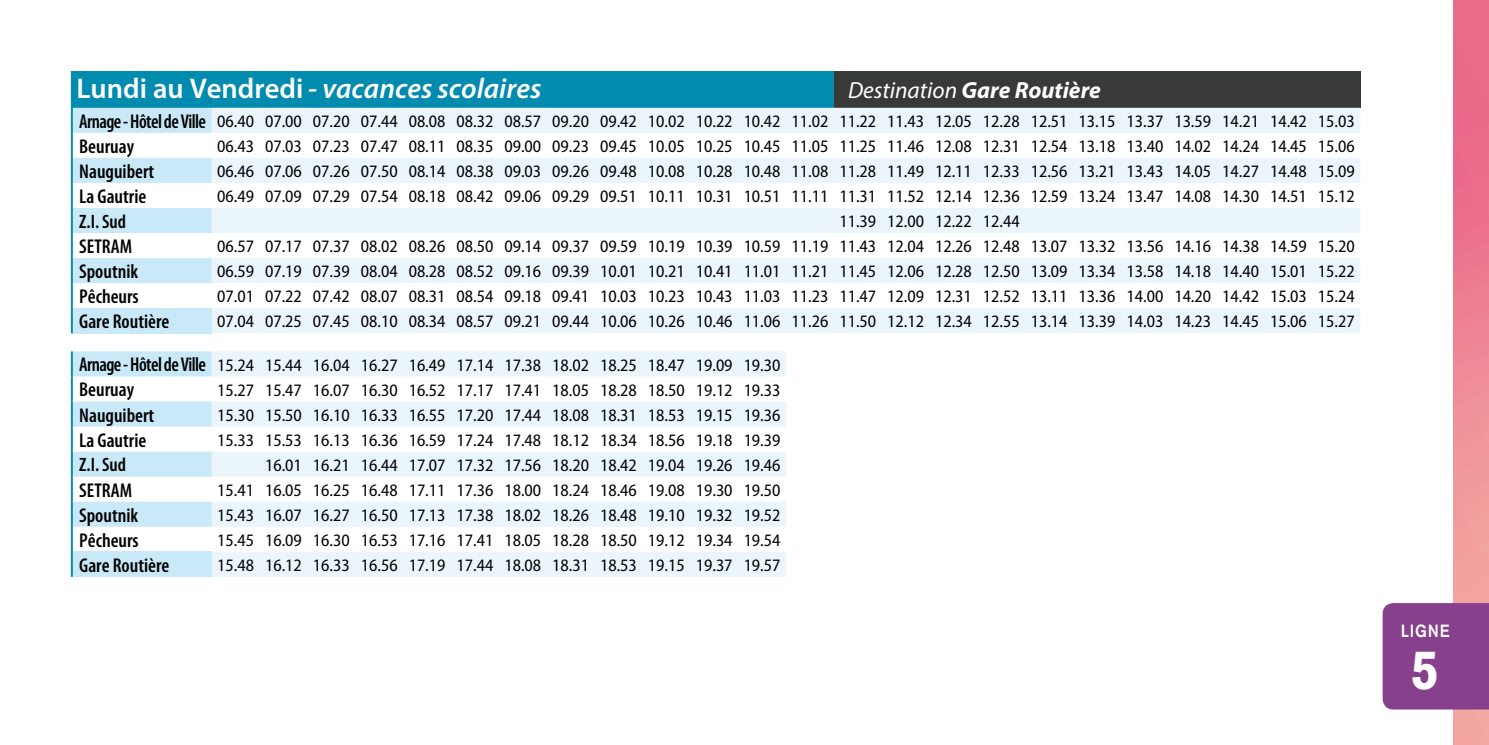
<style>
.page{position:relative;width:1489px;height:745px;background:#fff}
.page>*{position:absolute;margin:0;border:0;box-sizing:border-box;transform-origin:0 0}
.t1{font:700 55px "Akzidenz Grotesk BE";color:#fff;scale:.9 1}
.t2{font:italic 600 28.5px "Myriad Pro";color:#fff}
.t3{font:italic 700 23.25px "Myriad Pro";color:#fff}
.t4{font:600 condensed 20px "Myriad Pro";color:#000}
.t5{font:600 condensed 19.5px "Myriad Pro";color:#000}
.t6{font:semi-condensed 17.5px "Myriad Pro";color:#000}
.t7{font:500 17.5px "Akzidenz Grotesk BE";letter-spacing:.05em;color:#fff;scale:.9 1}
.s1{font-style:normal}
.s2{font-weight:400}
.s3{font-weight:600;font-stretch:condensed;font-size:20px}
</style>
<div class="page">
<svg style="left:1453px;top:0;width:35px;height:744px;background:#ed8393"></svg>
<div style="left:72px;top:71px;width:761px;height:37px;background:#008baf"></div>
<div style="left:833px;top:71px;width:527px;height:37px;background:#383939"></div>
<svg style="left:73px;top:108px;width:139px;height:75px"></svg>
<svg style="left:212px;top:108px;width:1148px;height:175px;fill:#ebf6fc"></svg>
<svg style="left:73px;top:208px;width:139px;height:75px"></svg>
<div style="left:72px;top:308px;width:140px;height:25px;background:#c9e9f8"></div>
<div style="left:212px;top:308px;width:1148px;height:25px;background:#ebf6fc"></div>
<hr style="left:71px;top:71px;width:2px;height:37px;background:#008baf">
<hr style="left:71px;top:108px;width:2px;height:25px;background:#008baf">
<hr style="left:71px;top:133px;width:2px;height:25px;background:#008baf">
<hr style="left:71px;top:158px;width:2px;height:25px;background:#008baf">
<hr style="left:71px;top:183px;width:2px;height:25px;background:#008baf">
<hr style="left:71px;top:208px;width:2px;height:25px;background:#008baf">
<hr style="left:71px;top:233px;width:2px;height:25px;background:#008baf">
<hr style="left:71px;top:258px;width:2px;height:25px;background:#008baf">
<hr style="left:71px;top:283px;width:2px;height:25px;background:#008baf">
<hr style="left:71px;top:308px;width:2px;height:25px;background:#008baf">
<svg style="left:73px;top:351px;width:139px;height:75px"></svg>
<svg style="left:212px;top:351px;width:574px;height:175px;fill:#ebf6fc"></svg>
<svg style="left:73px;top:451px;width:139px;height:75px"></svg>
<div style="left:72px;top:551px;width:140px;height:25px;background:#c9e9f8"></div>
<div style="left:212px;top:552px;width:574px;height:24px;background:#ebf6fc"></div>
<hr style="left:71px;top:351px;width:2px;height:25px;background:#008baf">
<hr style="left:71px;top:376px;width:2px;height:25px;background:#008baf">
<hr style="left:71px;top:401px;width:2px;height:25px;background:#008baf">
<hr style="left:71px;top:426px;width:2px;height:25px;background:#008baf">
<hr style="left:71px;top:451px;width:2px;height:25px;background:#008baf">
<hr style="left:71px;top:476px;width:2px;height:25px;background:#008baf">
<hr style="left:71px;top:501px;width:2px;height:25px;background:#008baf">
<hr style="left:71px;top:526px;width:2px;height:25px;background:#008baf">
<hr style="left:71px;top:551px;width:2px;height:25px;background:#008baf">
<div style="left:1382px;top:602px;width:106px;height:107px;background:#87418c"></div>
<h2 class="t2" style="left:76px;top:71px;width:466px"><span class="s1">Lundi au Vendredi</span> - vacances scolaires</h2>
<h3 class="t3" style="left:848px;top:75px;width:254px"><span class="s2">Destination</span> Gare Routière</h3>
<p class="t6" style="left:79px;top:111px;width:1276px"><span class="s3">Arnage - Hôtel de Ville</span> 06.40 07.00 07.20 07.44 08.08 08.32 08.57 09.20 09.42 10.02 10.22 10.42 11.02 11.22 11.43 12.05 12.28 12.51 13.15 13.37 13.59 14.21 14.42 15.03</p>
<p class="t4" style="left:79px;top:135px;width:56px">Beuruay</p>
<p class="t6" style="left:217px;top:136px;width:1138px">06.43 07.03 07.23 07.47 08.11 08.35 09.00 09.23 09.45 10.05 10.25 10.45 11.05 11.25 11.46 12.08 12.31 12.54 13.18 13.40 14.02 14.24 14.45 15.06</p>
<p class="t4" style="left:79px;top:160px;width:77px">Nauguibert</p>
<p class="t6" style="left:217px;top:161px;width:1138px">06.46 07.06 07.26 07.50 08.14 08.38 09.03 09.26 09.48 10.08 10.28 10.48 11.08 11.28 11.49 12.11 12.33 12.56 13.21 13.43 14.05 14.27 14.48 15.09</p>
<p class="t4" style="left:79px;top:185px;width:69px">La Gautrie</p>
<p class="t6" style="left:217px;top:186px;width:1138px">06.49 07.09 07.29 07.54 08.18 08.42 09.06 09.29 09.51 10.11 10.31 10.51 11.11 11.31 11.52 12.14 12.36 12.59 13.24 13.47 14.08 14.30 14.51 15.12</p>
<p class="t5" style="left:79px;top:210px;width:48px">Z.I. Sud</p>
<p class="t6" style="left:839px;top:211px;width:182px">11.39 12.00 12.22 12.44</p>
<p class="t4" style="left:79px;top:235px;width:54px">SETRAM</p>
<p class="t6" style="left:217px;top:236px;width:1138px">06.57 07.17 07.37 08.02 08.26 08.50 09.14 09.37 09.59 10.19 10.39 10.59 11.19 11.43 12.04 12.26 12.48 13.07 13.32 13.56 14.16 14.38 14.59 15.20</p>
<p class="t4" style="left:79px;top:260px;width:61px">Spoutnik</p>
<p class="t6" style="left:217px;top:262px;width:1138px">06.59 07.19 07.39 08.04 08.28 08.52 09.16 09.39 10.01 10.21 10.41 11.01 11.21 11.45 12.06 12.28 12.50 13.09 13.34 13.58 14.18 14.40 15.01 15.22</p>
<p class="t4" style="left:79px;top:285px;width:61px">Pêcheurs</p>
<p class="t6" style="left:217px;top:287px;width:1138px">07.01 07.22 07.42 08.07 08.31 08.54 09.18 09.41 10.03 10.23 10.43 11.03 11.23 11.47 12.09 12.31 12.52 13.11 13.36 14.00 14.20 14.42 15.03 15.24</p>
<p class="t4" style="left:79px;top:310px;width:92px">Gare Routière</p>
<p class="t6" style="left:217px;top:312px;width:1138px">07.04 07.25 07.45 08.10 08.34 08.57 09.21 09.44 10.06 10.26 10.46 11.06 11.26 11.50 12.12 12.34 12.55 13.14 13.39 14.03 14.23 14.45 15.06 15.27</p>
<p class="t6" style="left:79px;top:355px;width:702px"><span class="s3">Arnage - Hôtel de Ville</span> 15.24 15.44 16.04 16.27 16.49 17.14 17.38 18.02 18.25 18.47 19.09 19.30</p>
<p class="t4" style="left:79px;top:378px;width:56px">Beuruay</p>
<p class="t6" style="left:217px;top:380px;width:564px">15.27 15.47 16.07 16.30 16.52 17.17 17.41 18.05 18.28 18.50 19.12 19.33</p>
<p class="t4" style="left:79px;top:403px;width:77px">Nauguibert</p>
<p class="t6" style="left:217px;top:405px;width:564px">15.30 15.50 16.10 16.33 16.55 17.20 17.44 18.08 18.31 18.53 19.15 19.36</p>
<p class="t4" style="left:79px;top:428px;width:69px">La Gautrie</p>
<p class="t6" style="left:217px;top:430px;width:564px">15.33 15.53 16.13 16.36 16.59 17.24 17.48 18.12 18.34 18.56 19.18 19.39</p>
<p class="t5" style="left:79px;top:454px;width:48px">Z.I. Sud</p>
<p class="t6" style="left:265px;top:455px;width:517px">16.01 16.21 16.44 17.07 17.32 17.56 18.20 18.42 19.04 19.26 19.46</p>
<p class="t4" style="left:79px;top:479px;width:54px">SETRAM</p>
<p class="t6" style="left:217px;top:480px;width:564px">15.41 16.05 16.25 16.48 17.11 17.36 18.00 18.24 18.46 19.08 19.30 19.50</p>
<p class="t4" style="left:79px;top:504px;width:61px">Spoutnik</p>
<p class="t6" style="left:217px;top:505px;width:564px">15.43 16.07 16.27 16.50 17.13 17.38 18.02 18.26 18.48 19.10 19.32 19.52</p>
<p class="t4" style="left:79px;top:529px;width:61px">Pêcheurs</p>
<p class="t6" style="left:217px;top:530px;width:564px">15.45 16.09 16.30 16.53 17.16 17.41 18.05 18.28 18.50 19.12 19.34 19.54</p>
<p class="t4" style="left:79px;top:554px;width:92px">Gare Routière</p>
<p class="t6" style="left:217px;top:555px;width:564px">15.48 16.12 16.33 16.56 17.19 17.44 18.08 18.31 18.53 19.15 19.37 19.57</p>
<p class="t7" style="left:1400px;top:619px;width:56px">LIGNE</p>
<h1 class="t1" style="left:1411px;top:637px;width:32px">5</h1>
</div>
